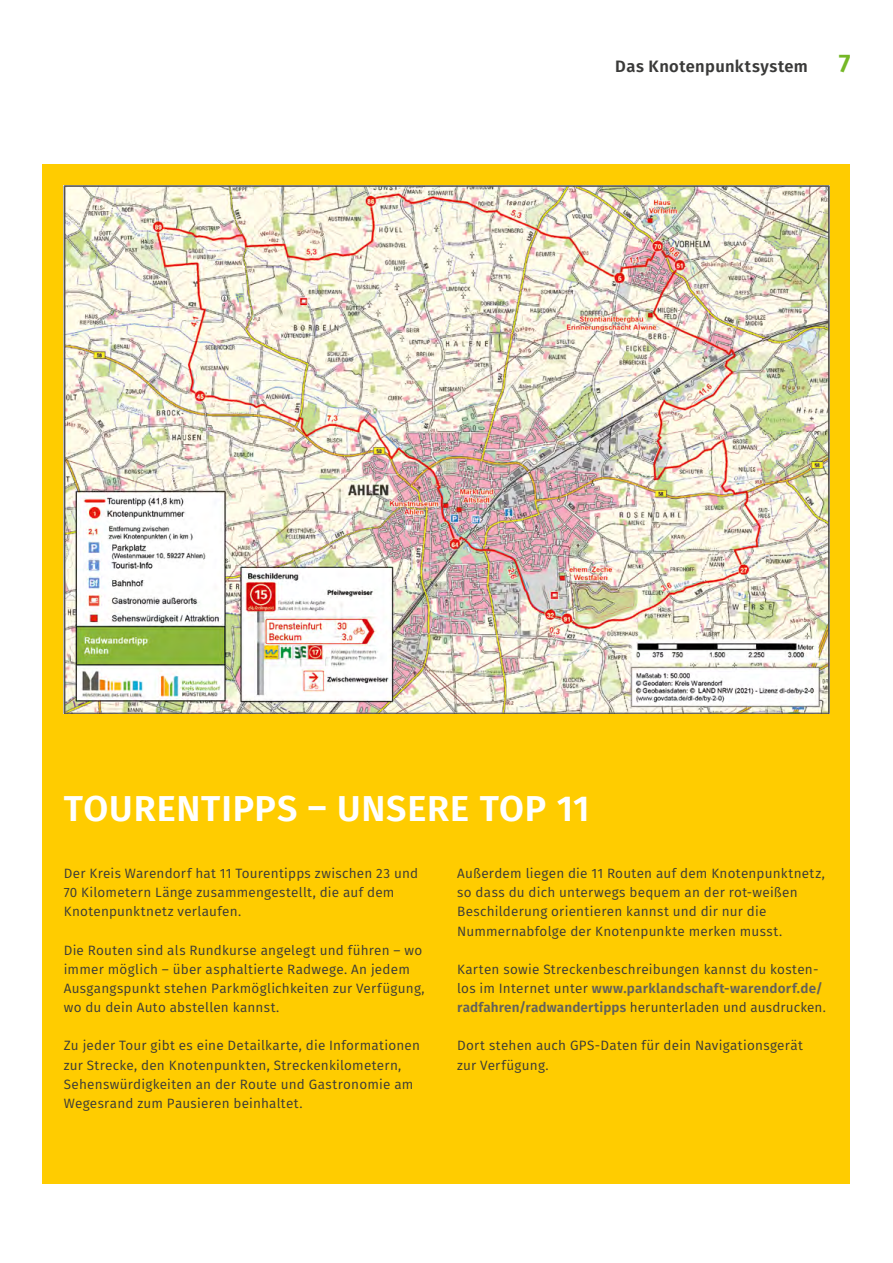
<style>
.page{position:relative;width:893px;height:1263px;background:#fff}
.page>*{position:absolute;margin:0;border:0;box-sizing:border-box;transform-origin:0 0}
.t1{font:600 36px "Fira Sans";letter-spacing:.025em;color:#fff}
.t2{font:600 16.5px "Fira Sans";letter-spacing:.025em;color:#3a3a39}
.t3{font:13.5px/19.2px "Fira Sans";letter-spacing:.015em;color:#3a3a39}
.s1{font-size:25.5px;color:#75b726}
.s2{font-weight:600;color:#62615b}
</style>
<div class="page">
<div style="left:43px;top:164px;width:807px;height:1020px;background:#fc0"></div>
<img style="left:66px;top:188px;width:761px;height:523px">
<p class="t2" style="left:615px;top:53px;width:237px">Das Knotenpunktsystem <span class="s1">7</span></p>
<h1 class="t1" style="left:64px;top:779px;width:527px">TOURENTIPPS – UNSERE TOP 11</h1>
<p class="t3" style="left:64px;top:863px;width:356px">Der Kreis Warendorf hat 11 Tourentipps zwischen 23 und<br>70 Kilometern Länge zusammengestellt, die auf dem<br>Knotenpunktnetz verlaufen.</p>
<p class="t3" style="left:64px;top:940px;width:362px">Die Routen sind als Rundkurse angelegt und führen – wo immer möglich – über asphaltierte Radwege. An jedem Ausgangspunkt stehen Parkmöglichkeiten zur Verfügung, wo du dein Auto abstellen kannst.</p>
<p class="t3" style="left:64px;top:1036px;width:358px">Zu jeder Tour gibt es eine Detailkarte, die Informationen zur Strecke, den Knotenpunkten, Streckenkilometern, Sehenswürdigkeiten an der Route und Gastronomie am Wegesrand zum Pausieren beinhaltet.</p>
<p class="t3" style="left:457px;top:863px;width:369px">Außerdem liegen die 11 Routen auf dem Knotenpunktnetz, so dass du dich unterwegs bequem an der rot-weißen Beschilderung orientieren kannst und dir nur die Nummernabfolge der Knotenpunkte merken musst.</p>
<p class="t3" style="left:457px;top:959px;width:370px">Karten sowie Streckenbeschreibungen kannst du kosten&shy;los im Internet unter <span class="s2">www.parklandschaft-warendorf.de/ radfahren/radwandertipps</span> herunterladen und ausdrucken.</p>
<p class="t3" style="left:457px;top:1036px;width:347px">Dort stehen auch GPS-Daten für dein Navigationsgerät zur Verfügung.</p>
</div>
